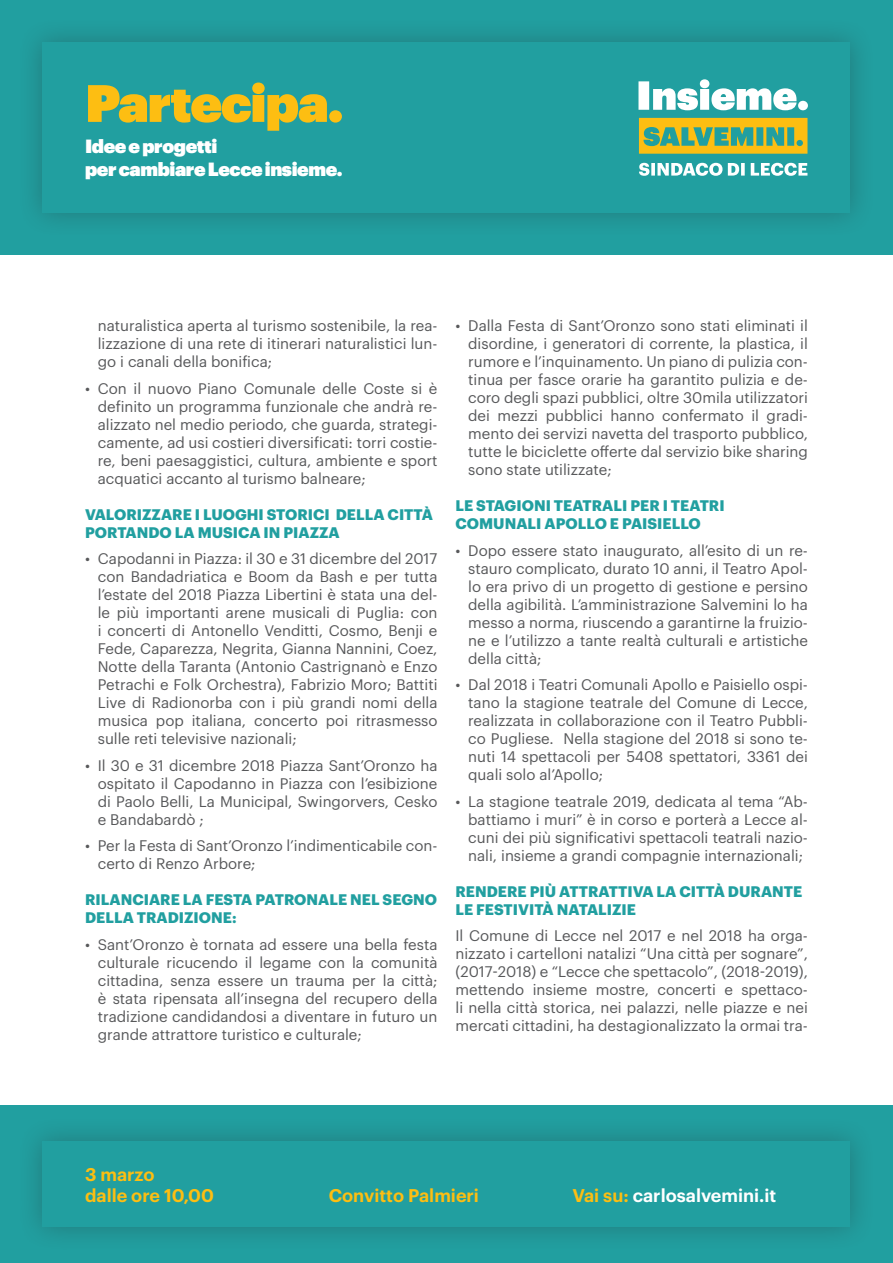
<style>
.page{position:relative;width:893px;height:1263px;background:#fff}
.page>*{position:absolute;margin:0;border:0;box-sizing:border-box;transform-origin:0 0}
.t1{font:51.3px "Graphik Super";letter-spacing:-.02em;color:#fdbe12}
.t2{font:18.75px/22.5px "Graphik Super";letter-spacing:-.02em;color:#fff}
.t3{font:600 18px/21.6px "Graphik";color:#fdbe12}
.t4{font:600 18px "Graphik";color:#fff}
.t5{font:15px/18px "Graphik";color:#57585a;text-align:justify}
.t6{font:700 15px/18px "Graphik";color:#219fa0}
.s1{color:#fdbe12}
</style>
<div class="page">
<div style="left:0;top:0;width:893px;height:255px;background:#219fa0"></div>
<div style="left:17px;top:17px;width:859px;height:221px;background:#21999a"></div>
<div style="left:43px;top:43px;width:807px;height:170px;background:#219fa0"></div>
<svg style="left:639px;top:118px;width:168px;height:36px"></svg>
<svg style="left:639px;top:163px;width:168px;height:13px"></svg>
<svg style="left:638px;top:79px;width:170px;height:31px"></svg>
<div style="left:0;top:1106px;width:893px;height:157px;background:#219fa0"></div>
<div style="left:17px;top:1116px;width:859px;height:136px;background:#21999a"></div>
<div style="left:43px;top:1142px;width:807px;height:85px;background:#219fa0"></div>
<h1 class="t1" style="left:85px;top:63px;width:260px">Partecipa.</h1>
<p class="t2" style="left:85px;top:133px;width:259px">Idee e progetti<br>per cambiare Lecce insieme.</p>
<p class="t5" style="left:98px;top:315px;width:341px">naturalistica aperta al turismo sostenibile, la rea&shy;lizzazione di una rete di itinerari naturalistici lun&shy;go i canali della bonifica;</p>
<p class="t5" style="left:98px;top:378px;width:341px;text-indent:-13px">• Con il nuovo Piano Comunale delle Coste si è definito un programma funzionale che andrà re&shy;alizzato nel medio periodo, che guarda, strategi&shy;camente, ad usi costieri diversificati: torri costie&shy;re, beni paesaggistici, cultura, ambiente e sport acquatici accanto al turismo balneare;</p>
<p class="t6" style="left:85px;top:504px;width:350px">VALORIZZARE I LUOGHI STORICI DELLA CITTÀ<br>PORTANDO LA MUSICA IN PIAZZA</p>
<p class="t5" style="left:98px;top:548px;width:341px;text-indent:-13px">• Capodanni in Piazza: il 30 e 31 dicembre del 2017 con Bandadriatica e Boom da Bash e per tutta l’estate del 2018 Piazza Libertini è stata una del&shy;le più importanti arene musicali di Puglia: con i concerti di Antonello Venditti, Cosmo, Benji e Fede, Caparezza, Negrita, Gianna Nannini, Coez, Notte della Taranta (Antonio Castrignanò e Enzo Petrachi e Folk Orchestra), Fabrizio Moro; Battiti Live di Radionorba con i più grandi nomi della musica pop italiana, concerto poi ritrasmesso sulle reti televisive nazionali;</p>
<p class="t5" style="left:98px;top:755px;width:341px;text-indent:-13px">• Il 30 e 31 dicembre 2018 Piazza Sant’Oronzo ha ospitato il Capodanno in Piazza con l’esibizione di Paolo Belli, La Municipal, Swingorvers, Cesko e Bandabardò ;</p>
<p class="t5" style="left:98px;top:835px;width:341px;text-indent:-13px">• Per la Festa di Sant’Oronzo l’indimenticabile con&shy;certo di Renzo Arbore;</p>
<p class="t6" style="left:85px;top:889px;width:354px">RILANCIARE LA FESTA PATRONALE NEL SEGNO<br>DELLA TRADIZIONE:</p>
<p class="t5" style="left:98px;top:934px;width:341px;text-indent:-13px">• Sant’Oronzo è tornata ad essere una bella festa culturale ricucendo il legame con la comunità cittadina, senza essere un trauma per la città; è stata ripensata all’insegna del recupero della tradizione candidandosi a diventare in futuro un grande attrattore turistico e culturale;</p>
<p class="t5" style="left:468px;top:315px;width:341px;text-indent:-13px">• Dalla Festa di Sant’Oronzo sono stati eliminati il disordine, i generatori di corrente, la plastica, il rumore e l’inquinamento. Un piano di pulizia con&shy;tinua per fasce orarie ha garantito pulizia e de&shy;coro degli spazi pubblici, oltre 30mila utilizzatori dei mezzi pubblici hanno confermato il gradi&shy;mento dei servizi navetta del trasporto pubblico, tutte le biciclette offerte dal servizio bike sharing sono state utilizzate;</p>
<p class="t6" style="left:455px;top:495px;width:271px">LE STAGIONI TEATRALI PER I TEATRI<br>COMUNALI APOLLO E PAISIELLO</p>
<p class="t5" style="left:468px;top:540px;width:341px;text-indent:-13px">• Dopo essere stato inaugurato, all’esito di un re&shy;stauro complicato, durato 10 anni, il Teatro Apol&shy;lo era privo di un progetto di gestione e persino della agibilità. L’amministrazione Salvemini lo ha messo a norma, riuscendo a garantirne la fruizio&shy;ne e l’utilizzo a tante realtà culturali e artistiche della città;</p>
<p class="t5" style="left:468px;top:674px;width:341px;text-indent:-13px">• Dal 2018 i Teatri Comunali Apollo e Paisiello ospi&shy;tano la stagione teatrale del Comune di Lecce, realizzata in collaborazione con il Teatro Pubbli&shy;co Pugliese. Nella stagione del 2018 si sono te&shy;nuti 14 spettacoli per 5408 spettatori, 3361 dei quali solo al’Apollo;</p>
<p class="t5" style="left:468px;top:791px;width:341px;text-indent:-13px">• La stagione teatrale 2019, dedicata al tema “Ab&shy;battiamo i muri” è in corso e porterà a Lecce al&shy;cuni dei più significativi spettacoli teatrali nazio&shy;nali, insieme a grandi compagnie internazionali;</p>
<p class="t6" style="left:455px;top:881px;width:348px">RENDERE PIÙ ATTRATTIVA LA CITTÀ DURANTE<br>LE FESTIVITÀ NATALIZIE</p>
<p class="t5" style="left:455px;top:925px;width:354px">Il Comune di Lecce nel 2017 e nel 2018 ha orga&shy;nizzato i cartelloni natalizi “Una città per sognare”, (2017-2018) e “Lecce che spettacolo”, (2018-2019), mettendo insieme mostre, concerti e spettaco&shy;li nella città storica, nei palazzi, nelle piazze e nei mercati cittadini, ha destagionalizzato la ormai tra-</p>
<p class="t3" style="left:85px;top:1162px;width:130px">3 marzo<br>dalle ore 10,00</p>
<p class="t3" style="left:329px;top:1183px;width:152px">Convitto Palmieri</p>
<p class="t4" style="left:572px;top:1182px;width:205px"><span class="s1">Vai su:</span> carlosalvemini.it</p>
</div>
